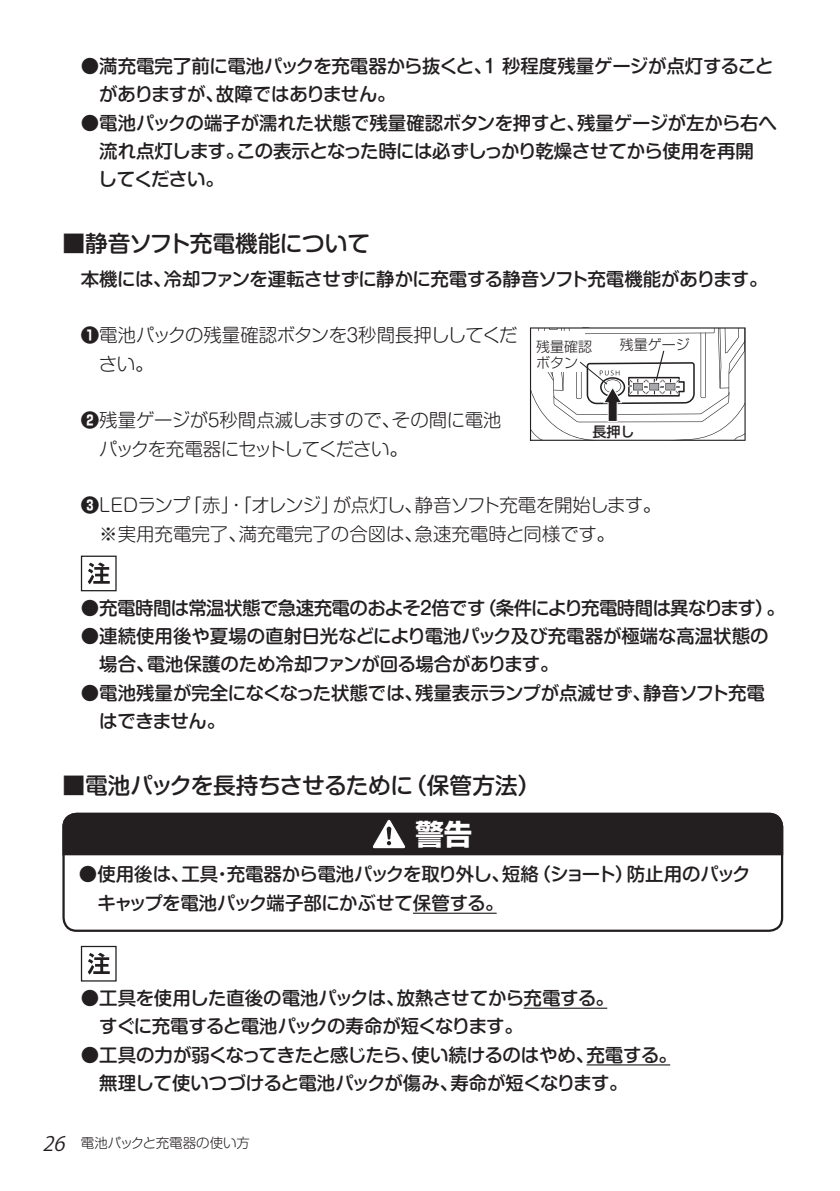
<style>
.page{position:relative;width:840px;height:1191px;background:#fff}
.page>*{position:absolute;margin:0;border:0;box-sizing:border-box;transform-origin:0 0}
.t1{font:700 28.4px "Shin Go Pro";color:#fff}
.t2{font:500 22.6px "Shin M Go Pro";letter-spacing:-.015em;color:#231f20}
.t3{font:500 18.4px/28.4px "Shin M Go Pro";letter-spacing:-.02em;color:#231f20}
.t4{font:300 18.4px/28.4px "Shin M Go Pro";letter-spacing:-.02em;color:#231f20}
.t5{font:300 18.4px/28.4px "Shin M Go Pro";color:#231f20}
.t6{font:500 18.4px/28.4px "Shin M Go Pro";color:#231f20}
.t7{font:300 14px "Shin Go Pro";color:#231f20}
.t8{font:500 14px "Shin Go Pro";color:#231f20}
.t9{font:300 13.4px "Shin M Go Pro";color:#231f20}
.s1{font-family:"Shin Go Pr 5";font-weight:700}
.s2{font-family:"Koz Go Pro";font-weight:400;font-style:italic;font-size:19.8px}
</style>
<div class="page">
<hr style="left:523px;top:1007px;width:84px;height:1px;background:#231f20">
<hr style="left:586px;top:1064px;width:83px;height:1px;background:#231f20">
<div style="left:81px;top:555px;width:36px;height:36px;border:1px solid #231f20"></div>
<svg style="left:88px;top:562px;width:22px;height:22px"></svg>
<div style="left:65px;top:813px;width:718px;height:43px;background:#231f20"></div>
<hr style="left:413px;top:912px;width:83px;height:1px;background:#231f20">
<div style="left:62px;top:812px;width:720px;height:120px;border:2px solid #231f20;border-radius:13px"></div>
<div style="left:81px;top:946px;width:36px;height:35px;border:1px solid #231f20"></div>
<svg style="left:88px;top:952px;width:22px;height:22px"></svg>
<svg style="left:530px;top:327px;width:215px;height:114px"></svg>
<p class="t3" style="left:99px;top:50px;width:675px;text-indent:-18px">●満充電完了前に電池パックを充電器から抜くと、1 秒程度残量ゲージが点灯することがありますが、故障ではありません。</p>
<p class="t3" style="left:98px;top:106px;width:679px;text-indent:-18px">●電池パックの端子が濡れた状態で残量確認ボタンを押すと、残量ゲージが左から右へ流れ点灯します。この表示となった時には必ずしっかり乾燥させてから使用を再開<br>してください。</p>
<p class="t2" style="left:62px;top:226px;width:309px">■静音ソフト充電機能について</p>
<p class="t3" style="left:81px;top:262px;width:687px">本機には、冷却ファンを運転させずに静かに充電する静音ソフト充電機能があります。</p>
<p class="t4" style="left:99px;top:319px;width:420px;text-indent:-18px"><span class="s1">❶</span>電池パックの残量確認ボタンを3秒間長押ししてください。</p>
<p class="t4" style="left:99px;top:404px;width:403px;text-indent:-18px"><span class="s1">❷</span>残量ゲージが5秒間点滅しますので、その間に電池パックを充電器にセットしてください。</p>
<p class="t5" style="left:99px;top:489px;width:563px;text-indent:-18px"><span class="s1">❸</span>LEDランプ「赤」・「オレンジ」が点灯し、静音ソフト充電を開始します。※実用充電完了、満充電完了の合図は、急速充電時と同様です。</p>
<p class="t7" style="left:535px;top:335px;width:57px">残量確認</p>
<p class="t7" style="left:619px;top:333px;width:71px">残量ゲージ</p>
<p class="t7" style="left:535px;top:351px;width:43px">ボタン</p>
<p class="t8" style="left:592px;top:420px;width:43px">長押し</p>
<p class="t3" style="left:81px;top:591px;width:705px">●充電時間は常温状態で急速充電のおよそ２倍です（条件により充電時間は異なります）。</p>
<p class="t6" style="left:99px;top:619px;width:670px;text-indent:-18px">●連続使用後や夏場の直射日光などにより電池パック及び充電器が極端な高温状態の場合、電池保護のため冷却ファンが回る場合があります。</p>
<p class="t3" style="left:99px;top:676px;width:666px;text-indent:-18px">●電池残量が完全になくなった状態では、残量表示ランプが点滅せず、静音ソフト充電はできません。</p>
<p class="t2" style="left:62px;top:767px;width:479px">■電池パックを長持ちさせるために（保管方法）</p>
<h1 class="t1" style="left:415px;top:811px;width:58px">警告</h1>
<p class="t3" style="left:97px;top:858px;width:654px;text-indent:-18px">●使用後は、工具・充電器から電池パックを取り外し、短絡（ショート）防止用のパックキャップを電池パック端子部にかぶせて保管する。</p>
<p class="t3" style="left:99px;top:981px;width:516px;text-indent:-18px">●工具を使用した直後の電池パックは、放熱させてから充電する。すぐに充電すると電池パックの寿命が短くなります。</p>
<p class="t3" style="left:99px;top:1038px;width:579px;text-indent:-18px">●工具の力が弱くなってきたと感じたら、使い続けるのはやめ、充電する。無理して使いつづけると電池パックが傷み、寿命が短くなります。</p>
<p class="t9" style="left:43px;top:1132px;width:209px"><span class="s2">26</span> 電池パックと充電器の使い方</p>
</div>
